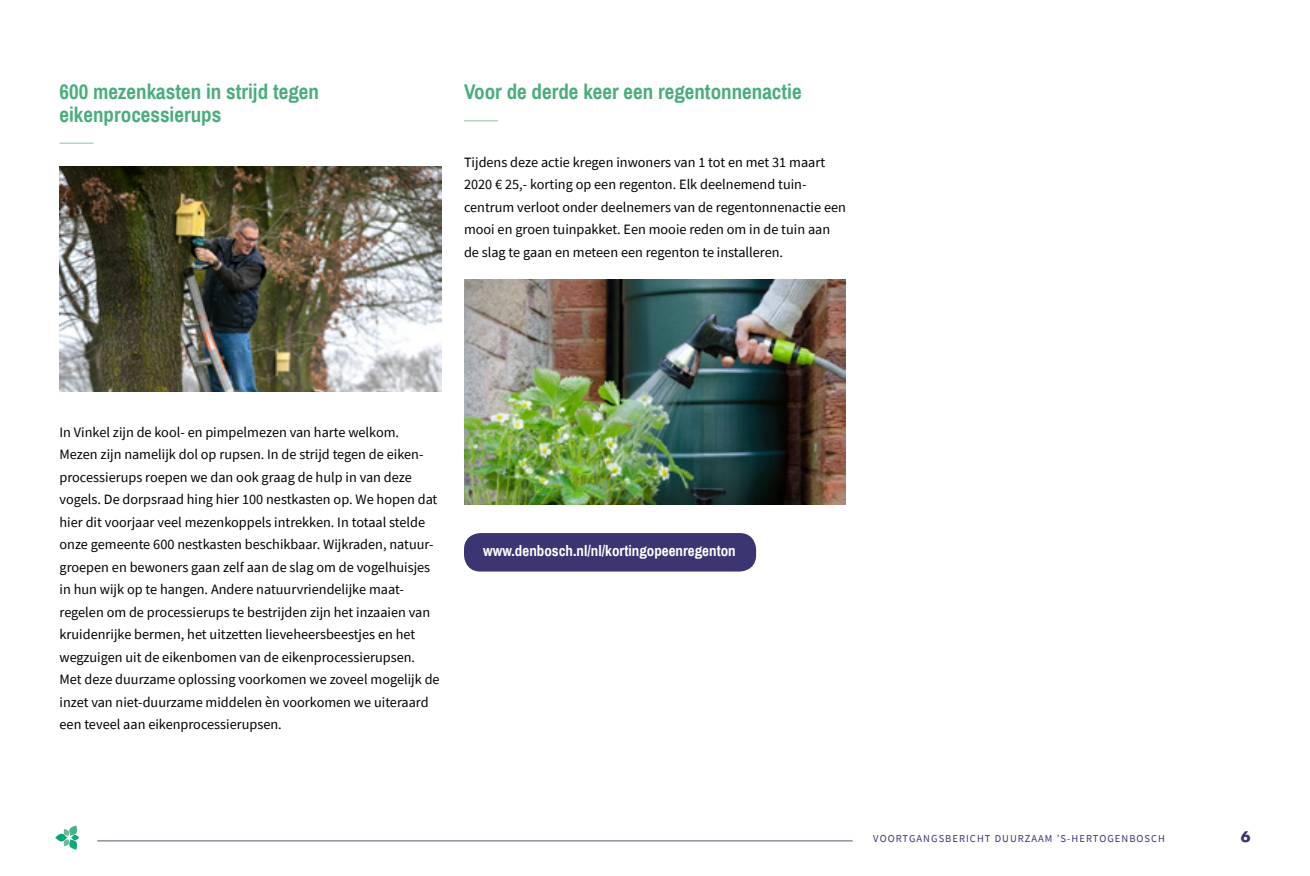
<style>
.page{position:relative;width:1310px;height:876px;background:#fff}
.page>*{position:absolute;margin:0;border:0;box-sizing:border-box;transform-origin:0 0}
.t1{font:700 21px/22.5px "Archivo Narrow";color:#4aad7c}
.t2{font:700 15px "Archivo Narrow";color:#fff}
.t3{font:14.25px/22.5px "Source Sans Pro";color:#000}
.t4{font:700 14.25px "Futura Std";color:#3b3571}
.t5{font:10.5px "Source Sans Pro";letter-spacing:.1em;color:#3b3571}
</style>
<div class="page">
<svg style="left:55px;top:825px;width:24px;height:25px"></svg>
<hr style="left:97px;top:840px;width:755px;height:1px;background:#968cb1">
<hr style="left:60px;top:142px;width:34px;height:2px;background:#b4d6be">
<img style="left:60px;top:166px;width:381px;height:226px">
<hr style="left:464px;top:120px;width:34px;height:2px;background:#b4d6be">
<img style="left:464px;top:279px;width:382px;height:225px">
<div style="left:464px;top:533px;width:292px;height:39px;background:#3b3571;border-radius:17px"></div>
<h1 class="t1" style="left:60px;top:80px;width:261px">600 mezenkasten in strijd tegen eikenprocessierups</h1>
<h1 class="t1" style="left:464px;top:80px;width:339px">Voor de derde keer een regentonnenactie</h1>
<p class="t3" style="left:464px;top:150px;width:383px">Tijdens deze actie kregen inwoners van 1 tot en met 31 maart 2020 € 25,- korting op een regenton. Elk deelnemend tuin&shy;centrum verloot onder deelnemers van de regentonnenactie een mooi en groen tuinpakket. Een mooie reden om in de tuin aan de slag te gaan en meteen een regenton te installeren.</p>
<p class="t3" style="left:60px;top:420px;width:382px">In Vinkel zijn de kool- en pimpelmezen van harte welkom.<br>Mezen zijn namelijk dol op rupsen. In de strijd tegen de eiken&shy;processierups roepen we dan ook graag de hulp in van deze vogels. De dorpsraad hing hier 100 nestkasten op. We hopen dat hier dit voorjaar veel mezenkoppels intrekken. In totaal stelde onze gemeente 600 nestkasten beschikbaar. Wijkraden, natuur&shy;groepen en bewoners gaan zelf aan de slag om de vogelhuisjes in hun wijk op te hangen. Andere natuurvriendelijke maat&shy;regelen om de processierups te bestrijden zijn het inzaaien van kruidenrijke bermen, het uitzetten lieveheersbeestjes en het wegzuigen uit de eikenbomen van de eikenprocessierupsen.<br>Met deze duurzame oplossing voorkomen we zoveel mogelijk de inzet van niet-duurzame middelen èn voorkomen we uiteraard een teveel aan eikenprocessierupsen.</p>
<p class="t2" style="left:483px;top:542px;width:254px">www.denbosch.nl/nl/kortingopeenregenton</p>
<p class="t5" style="left:873px;top:831px;width:293px">VOORTGANGSBERICHT DUURZAAM ’S-HERTOGENBOSCH</p>
<p class="t4" style="left:1240px;top:827px;width:11px">6</p>
</div>
